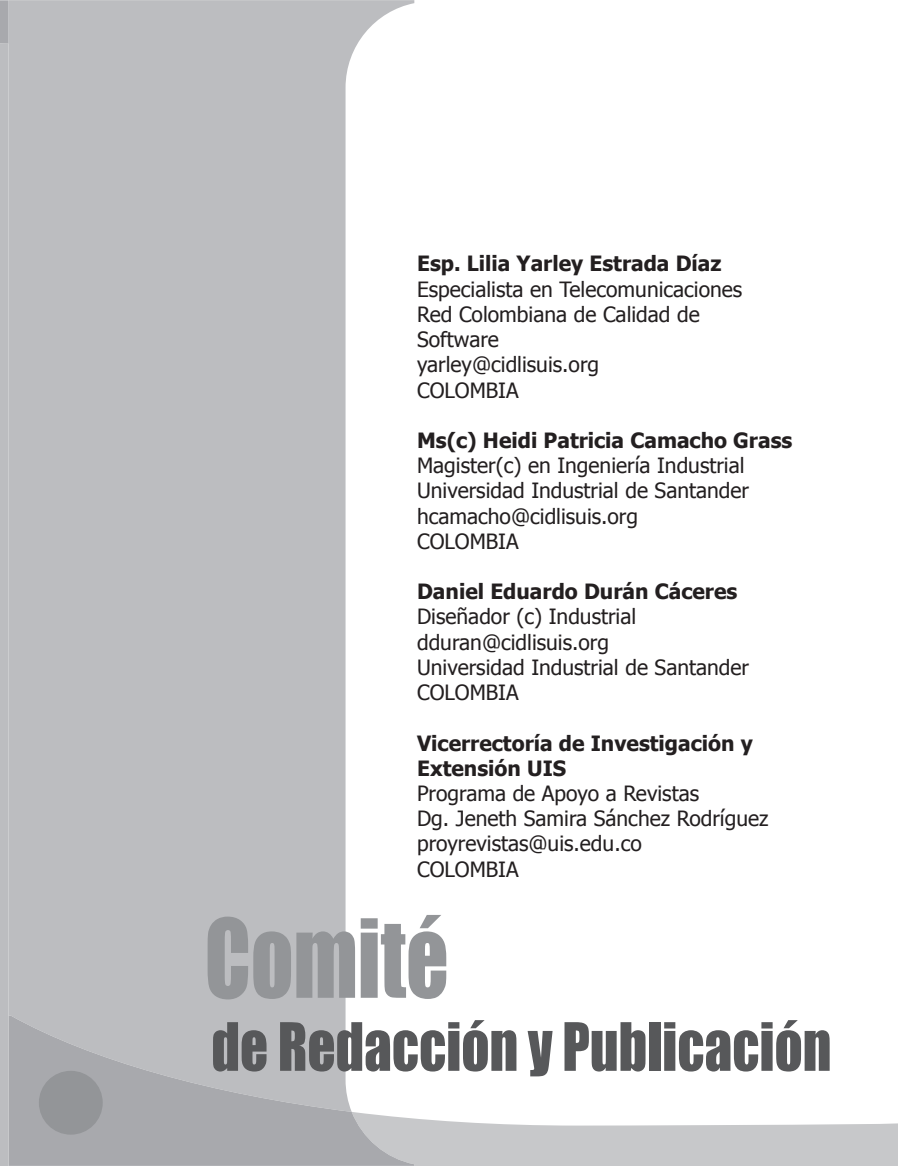
<style>
.page{position:relative;width:898px;height:1166px;background:#fff}
.page>*{position:absolute;margin:0;border:0;box-sizing:border-box;transform-origin:0 0}
.t1{font:100.5px "Impact";color:#939598;scale:.83 1}
.t2{font:61.5px "Impact";color:#57585a;scale:.89 1}
.t3{font:21px/25.2px "Tahoma";color:#231f20}
.t4{font:700 21px/25.2px "Tahoma";color:#231f20}
</style>
<div class="page">
<svg style="left:414px;top:1118px;width:483px;height:47px;background:#cecfd1"></svg>
<svg style="left:9px;top:0;width:405px;height:1015px;fill:#bcbdc0"></svg>
<svg style="left:9px;top:1015px;width:405px;height:150px;background:#babbbe"></svg>
<div style="left:39px;top:1070px;width:64px;height:64px;background:#939598;border-radius:50%"></div>
<svg style="left:0;top:0;width:9px;height:1165px;background:#bdbec0"></svg>
<p class="t4" style="left:417px;top:250px;width:306px">Esp. Lilia Yarley Estrada Díaz</p>
<p class="t3" style="left:417px;top:275px;width:326px">Especialista en Telecomunicaciones<br>Red Colombiana de Calidad de<br>Software<br>yarley@cidlisuis.org<br>Colombia</p>
<p class="t4" style="left:417px;top:426px;width:376px">Ms(c) Heidi Patricia Camacho Grass</p>
<p class="t3" style="left:417px;top:452px;width:333px">Magister(c) en Ingeniería Industrial<br>Universidad Industrial de Santander hcamacho@cidlisuis.org<br>Colombia</p>
<p class="t4" style="left:417px;top:577px;width:321px">Daniel Eduardo Durán Cáceres</p>
<p class="t3" style="left:417px;top:603px;width:333px">Diseñador (c) Industrial dduran@cidlisuis.org<br>Universidad Industrial de Santander<br>Colombia</p>
<p class="t4" style="left:417px;top:728px;width:337px">Vicerrectoría de Investigación y<br>Extensión UIS</p>
<p class="t3" style="left:417px;top:779px;width:353px">Programa de Apoyo a Revistas<br>Dg. Jeneth Samira Sánchez Rodríguez proyrevistas@uis.edu.co<br>Colombia</p>
<h1 class="t1" style="left:204px;top:880px;width:295px">Comité</h1>
<h2 class="t2" style="left:211px;top:998px;width:698px">de Redacción y Publicación</h2>
</div>
